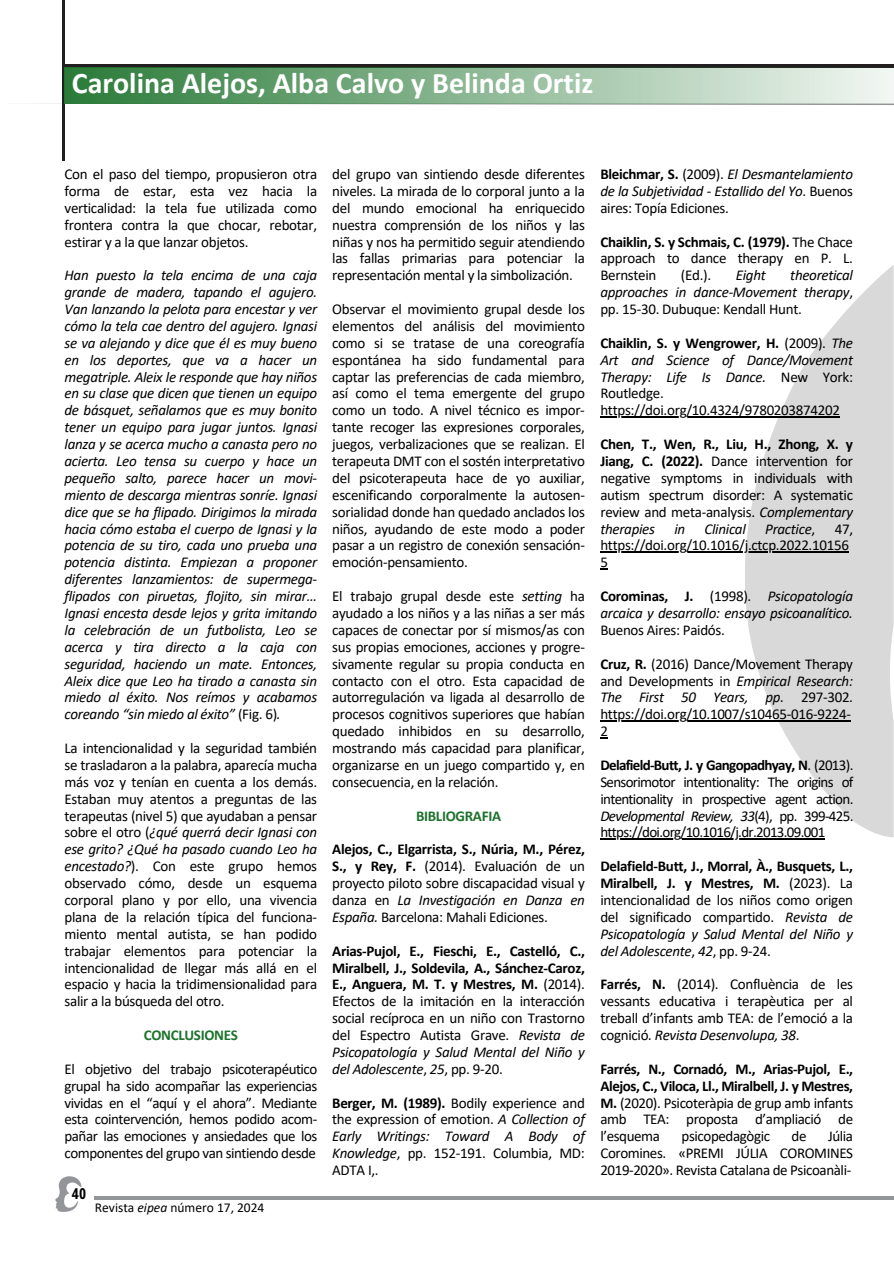
<style>
.page{position:relative;width:894px;height:1264px;background:#fff}
.page>*{position:absolute;margin:0;border:0;box-sizing:border-box;transform-origin:0 0}
.t1{font:700 30px "Calibri";color:#fff}
.t2{font:15px/16.8px "Calibri";letter-spacing:-.02em;color:#000;text-align:justify}
.t3{font:italic 15px/16.8px "Calibri";letter-spacing:-.02em;color:#000;text-align:justify}
.t4{font:700 15px/16.8px "Calibri";letter-spacing:-.025em;color:#000;text-align:justify}
.t5{font:15px "Calibri";letter-spacing:-.045em;color:#000}
.t6{font:700 15px "Calibri";letter-spacing:-.02em;color:#1e732d}
.t7{font:700 15px "Open Sans Condensed";color:#000}
.t8{font:13.5px "Calibri";color:#000}
.s1{font-style:normal}
.s2{font-style:italic}
.s3{font-weight:700}
.s4{font-weight:700;font-style:normal}
.s5{font-weight:400}
</style>
<div class="page">
<svg style="left:55px;top:1176px;width:26px;height:35px"></svg>
<hr style="left:95px;top:1196px;width:798px;height:3px;background:#939598">
<hr style="left:64px;top:64px;width:829px;height:4px;background:#231f20">
<svg style="left:62px;top:104px;width:831px;height:1px"></svg>
<hr style="left:63px;top:1px;width:1px;height:159px;background:#231f20">
<img style="left:64px;top:67px;width:829px;height:36px">
<svg style="left:744px;top:265px;width:149px;height:572px;fill:#d9d9d9"></svg>
<hr style="left:600px;top:416px;width:239px;height:1px;background:#000">
<hr style="left:600px;top:551px;width:248px;height:1px;background:#000">
<hr style="left:600px;top:720px;width:250px;height:1px;background:#000">
<hr style="left:600px;top:838px;width:224px;height:1px;background:#000">
<p class="t1" style="left:72px;top:71px;width:523px">Carolina Alejos, Alba Calvo y Belinda Ortiz</p>
<p class="t2" style="left:64px;top:167px;width:254px">Con el paso del tiempo, propusieron otra forma de estar, esta vez hacia la verticalidad: la tela fue utilizada como frontera contra la que chocar, rebotar, estirar y a la que lanzar objetos.</p>
<h2 class="t3" style="left:64px;top:268px;width:254px">Han puesto la tela encima de una caja grande de madera, tapando el agujero.<br>Van lanzando la pelota para encestar y ver cómo la tela cae dentro del agujero. Ignasi se va alejando y dice que él es muy bueno en los deportes, que va a hacer un megatriple. Aleix le responde que hay niños en su clase que dicen que tienen un equipo de básquet, señalamos que es muy bonito tener un equipo para jugar juntos. Ignasi lanza y se acerca mucho a canasta pero no acierta. Leo tensa su cuerpo y hace un pequeño salto, parece hacer un movi&shy;miento de descarga mientras sonríe. Ignasi dice que se ha flipado. Dirigimos la mirada hacia cómo estaba el cuerpo de Ignasi y la potencia de su tiro, cada uno prueba una potencia distinta. Empiezan a proponer diferentes lanzamientos: de supermega&shy;flipados con piruetas, flojito, sin mirar… Ignasi encesta desde lejos y grita imitando la celebración de un futbolista, Leo se acerca y tira directo a la caja con seguridad, haciendo un mate. Entonces, Aleix dice que Leo ha tirado a canasta sin miedo al éxito. Nos reímos y acabamos coreando “sin miedo al éxito” <span class="s1">(Fig. 6)</span>.</h2>
<p class="t2" style="left:64px;top:741px;width:254px">La intencionalidad y la seguridad también se trasladaron a la palabra, aparecía mucha más voz y tenían en cuenta a los demás.<br>Estaban muy atentos a preguntas de las terapeutas (nivel 5) que ayudaban a pensar sobre el otro (<span class="s2">¿qué querrá decir Ignasi con ese grito? ¿Qué ha pasado cuando Leo ha encestado?</span>). Con este grupo hemos observado cómo, desde un esquema corporal plano y por ello, una vivencia plana de la relación típica del funciona&shy;miento mental autista, se han podido trabajar elementos para potenciar la intencionalidad de llegar más allá en el espacio y hacia la tridimensionalidad para salir a la búsqueda del otro.</p>
<p class="t6" style="left:144px;top:1028px;width:96px">CONCLUSIONES</p>
<p class="t2" style="left:64px;top:1061px;width:254px">El objetivo del trabajo psicoterapéutico grupal ha sido acompañar las experiencias vividas en el “aquí y el ahora”. Mediante esta cointervención, hemos podido acom&shy;pañar las emociones y ansiedades que los componentes del grupo van sintiendo desde</p>
<p class="t7" style="left:72px;top:1183px;width:16px">40</p>
<h1 class="t8" style="left:95px;top:1201px;width:171px">Revista <span class="s2">eipea</span> número 17, 2024</h1>
<p class="t2" style="left:332px;top:167px;width:254px">del grupo van sintiendo desde diferentes niveles. La mirada de lo corporal junto a la del mundo emocional ha enriquecido nuestra comprensión de los niños y las niñas y nos ha permitido seguir atendiendo las fallas primarias para potenciar la representación mental y la simbolización.</p>
<h2 class="t2" style="left:332px;top:302px;width:254px">Observar el movimiento grupal desde los elementos del análisis del movimiento como si se tratase de una coreografía espontánea ha sido fundamental para captar las preferencias de cada miembro, así como el tema emergente del grupo como un todo. A nivel técnico es impor&shy;tante recoger las expresiones corporales, juegos, verbalizaciones que se realizan. El terapeuta DMT con el sostén interpretativo del psicoterapeuta hace de yo auxiliar, escenificando corporalmente la autosen&shy;sorialidad donde han quedado anclados los niños, ayudando de este modo a poder pasar a un registro de conexión sensación&shy;emoción-pensamiento.</h2>
<p class="t2" style="left:332px;top:589px;width:254px">El trabajo grupal desde este <span class="s2">setting</span> ha ayudado a los niños y a las niñas a ser más capaces de conectar por sí mismos/as con sus propias emociones, acciones y progre&shy;sivamente regular su propia conducta en contacto con el otro. Esta capacidad de autorregulación va ligada al desarrollo de procesos cognitivos superiores que habían quedado inhibidos en su desarrollo, mostrando más capacidad para planificar, organizarse en un juego compartido y, en consecuencia, en la relación.</p>
<p class="t6" style="left:416px;top:809px;width:87px">BIBLIOGRAFIA</p>
<p class="t2" style="left:332px;top:842px;width:254px"><span class="s3">Alejos, C., Elgarrista, S., Núria, M., Pérez, S., y Rey, F.</span> (2014). Evaluación de un proyecto piloto sobre discapacidad visual y danza en <span class="s2">La Investigación en Danza en España.</span> Barcelona: Mahali Ediciones.</p>
<p class="t2" style="left:332px;top:943px;width:254px"><span class="s3">Arias-Pujol, E., Fieschi, E., Castelló, C., Miralbell, J., Soldevila, A., Sánchez-Caroz, E., Anguera, M. T. y Mestres, M.</span> (2014).<br>Efectos de la imitación en la interacción social recíproca en un niño con Trastorno del Espectro Autista Grave. <span class="s2">Revista de Psicopatología y Salud Mental del Niño y del Adolescente</span>, <span class="s2">25</span>, pp. 9-20.</p>
<p class="t2" style="left:332px;top:1095px;width:254px"><span class="s3">Berger, M. (1989).</span> Bodily experience and the expression of emotion. <span class="s2">A Collection of Early Writings: Toward A Body of Knowledge</span>, pp. 152-191. Columbia, MD:<br>ADTA I,.</p>
<p class="t3" style="left:600px;top:167px;width:254px"><span class="s4">Bleichmar, S.</span> <span class="s1">(2009).</span> El Desmantelamiento de la Subjetividad - Estallido del Yo<span class="s1">. Buenos aires: Topía Ediciones.</span></p>
<p class="t2" style="left:600px;top:234px;width:254px"><span class="s3">Chaiklin, S. y Schmais, C. (1979).</span> The Chace approach to dance therapy en P. L.<br>Bernstein</p>
<p class="t2" style="left:680px;top:268px;width:32px">(Ed.).</p>
<p class="t3" style="left:735px;top:268px;width:31px">Eight</p>
<p class="t3" style="left:600px;top:268px;width:254px;text-indent:190px">theoretical approaches in dance-Movement therapy<span class="s1">, pp. 15-30. Dubuque: Kendall Hunt.</span></p>
<p class="t3" style="left:600px;top:336px;width:254px"><span class="s4">Chaiklin, S. y Wengrower, H.</span> <span class="s1">(2009).</span> The Art and Science of Dance/Movement Therapy: Life Is Dance. <span class="s1">New York:<br>Routledge.</span></p>
<p class="t2" style="left:600px;top:403px;width:241px">https://doi.org/10.4324/9780203874202</p>
<p class="t2" style="left:600px;top:437px;width:254px"><span class="s3">Chen, T., Wen, R., Liu, H., Zhong, X. y Jiang, C. (2022).</span> Dance intervention for negative symptoms in individuals with autism spectrum disorder: A systematic review and meta-analysis. <span class="s2">Complementary</span></p>
<p class="t3" style="left:600px;top:521px;width:56px">therapies</p>
<p class="t3" style="left:674px;top:521px;width:12px">in</p>
<p class="t3" style="left:704px;top:521px;width:43px">Clinical</p>
<p class="t3" style="left:765px;top:521px;width:52px">Practice<span class="s1">,</span></p>
<p class="t2" style="left:834px;top:521px;width:20px">47,</p>
<p class="t2" style="left:600px;top:538px;width:250px">https://doi.org/10.1016/j.ctcp.2022.10156<br>5</p>
<p class="t3" style="left:600px;top:589px;width:254px"><span class="s4">Corominas, J.</span> <span class="s1">(1998).</span> Psicopatología arcaica y desarrollo: ensayo psicoanalítico.<br><span class="s1">Buenos Aires: Paidós.</span></p>
<p class="t2" style="left:600px;top:656px;width:254px"><span class="s3">Cruz, R.</span> (2016) Dance/Movement Therapy and Developments in <span class="s2">Empirical Research:</span></p>
<p class="t3" style="left:600px;top:690px;width:254px">The First 50 Years, pp. <span class="s1">297-302.</span></p>
<p class="t2" style="left:600px;top:707px;width:252px">https://doi.org/10.1007/s10465-016-9224-<br>2</p>
<p class="t2" style="left:600px;top:757px;width:254px"><span class="s3">Delafield-Butt, J. y Gangopadhyay, N</span>. (2013).<br>Sensorimotor intentionality: The origins of intentionality in prospective agent action.<br><span class="s2">Developmental Review, 33</span>(4), pp. 399-425.</p>
<p class="t5" style="left:600px;top:826px;width:226px">https://doi.org/10.1016/j.dr.2013.09.001</p>
<p class="t2" style="left:600px;top:859px;width:254px"><span class="s3">Delafield-Butt, J., Morral, À., Busquets, L., Miralbell, J. y Mestres, M.</span> (2023). La intencionalidad de los niños como origen del significado compartido. <span class="s2">Revista de Psicopatología y Salud Mental del Niño y del Adolescente</span>, <span class="s2">42</span>, pp. 9-24.</p>
<p class="t2" style="left:600px;top:977px;width:254px"><span class="s3">Farrés, N.</span> (2014). Confluència de les vessants educativa i terapèutica per al treball d’infants amb TEA: de l’emoció a la cognició<span class="s2">. Revista Desenvolupa, 38</span>.</p>
<p class="t4" style="left:600px;top:1061px;width:254px">Farrés, N., Cornadó, M., Arias-Pujol, E., Alejos, C., Viloca, Ll., Miralbell, J. y Mestres, M. <span class="s5">(2020). Psicoteràpia de grup amb infants amb TEA: proposta d’ampliació de l’esquema</span></p>
<p class="t2" style="left:600px;top:1129px;width:254px;text-indent:227px">Júlia Coromines. «PREMI JÚLIA COROMINES 2019-2020». Revista Catalana de Psicoanàli-</p>
<p class="t2" style="left:681px;top:1129px;width:90px">psicopedagògic</p>
<p class="t2" style="left:791px;top:1129px;width:16px">de</p>
</div>
